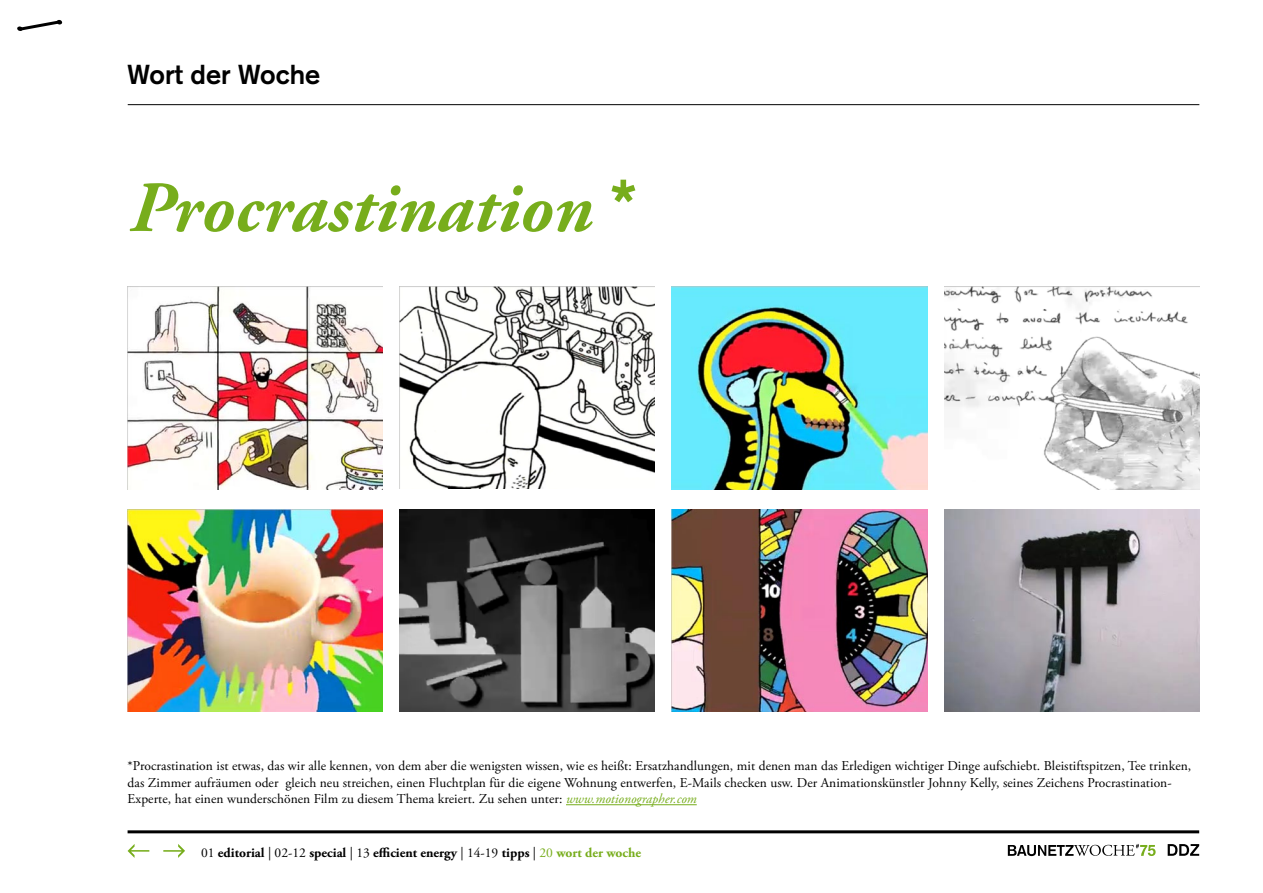
<style>
.page{position:relative;width:1263px;height:893px;background:#fff}
.page>*{position:absolute;margin:0;border:0;box-sizing:border-box;transform-origin:0 0}
.t1{font:italic 700 72px "Adobe Garamond Pro";letter-spacing:.005em;color:#77ad1c}
.t2{font:700 27px "Akzidenz Grotesk";color:#000}
.t3{font:13.5px/16.5px "Adobe Garamond Pro";letter-spacing:.005em;color:#000}
.t4{font:700 13.5px "Adobe Garamond Pro";color:#000}
.s1{font-family:"Akzidenz Grotesk";font-weight:900;font-style:normal}
.s2{font-style:italic;color:#77ad1c}
.s3{font-weight:400}
.s4{font-weight:400;color:#77ad1c}
.s5{color:#77ad1c}
</style>
<div class="page">
<svg style="left:17px;top:20px;width:46px;height:11px"></svg>
<hr style="left:128px;top:830px;width:1071px;height:3px;background:#000">
<svg style="left:128px;top:844px;width:21px;height:14px"></svg>
<svg style="left:163px;top:844px;width:22px;height:14px"></svg>
<svg style="left:1168px;top:844px;width:31px;height:12px"></svg>
<svg style="left:1008px;top:844px;width:147px;height:12px"></svg>
<img style="left:128px;top:287px;width:255px;height:202px">
<hr style="left:128px;top:104px;width:1071px;height:1px;background:#000">
<hr style="left:566px;top:804px;width:131px;height:1px;background:#77ad1c">
<img style="left:400px;top:287px;width:255px;height:201px">
<img style="left:672px;top:287px;width:255px;height:202px">
<img style="left:944px;top:287px;width:255px;height:202px">
<img style="left:128px;top:509px;width:255px;height:203px">
<img style="left:400px;top:509px;width:255px;height:203px">
<img style="left:672px;top:509px;width:255px;height:203px">
<img style="left:944px;top:509px;width:255px;height:203px">
<h2 class="t2" style="left:128px;top:59px;width:194px">Wort der Woche</h2>
<h1 class="t1" style="left:130px;top:167px;width:508px">Procrastination <span class="s1">*</span></h1>
<p class="t3" style="left:128px;top:758px;width:1065px">*Procrastination ist etwas, das wir alle kennen, von dem aber die wenigsten wissen, wie es heißt: Ersatzhandlungen, mit denen man das Erledigen wichtiger Dinge aufschiebt. Bleistiftspitzen, Tee trinken, das Zimmer aufräumen oder gleich neu streichen, einen Fluchtplan für die eigene Wohnung entwerfen, E-Mails checken usw. Der Animationskünstler Johnny Kelly, seines Zeichens Procrastination-<br>Experte, hat einen wunderschönen Film zu diesem Thema kreiert. Zu sehen unter: <span class="s2">www.motionographer.com</span></p>
<p class="t4" style="left:201px;top:845px;width:442px"><span class="s3">01</span> editorial <span class="s3">| 02-12</span> special <span class="s3">| 13</span> efficient energy <span class="s3">| 14-19</span> tipps <span class="s3">|</span> <span class="s4">20</span> <span class="s5">wort der woche</span></p>
</div>
